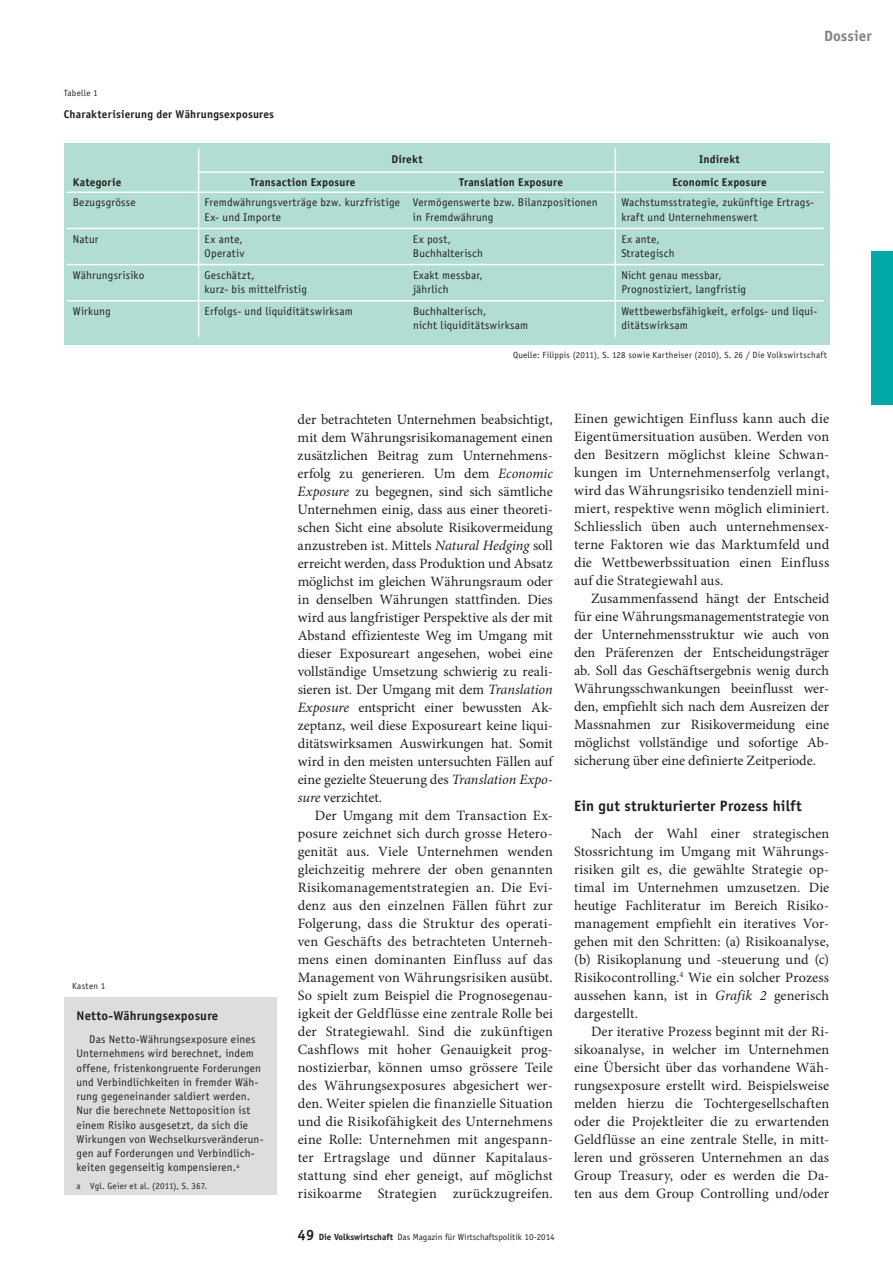
<style>
.page{position:relative;width:893px;height:1263px;background:#fff}
.page>*{position:absolute;margin:0;border:0;box-sizing:border-box;transform-origin:0 0}
.t1{font:700 15px "Officina Sans Std";letter-spacing:.01em;color:#231f20}
.t2{font:700 15px "Officina Sans Std";letter-spacing:.01em;color:#808285}
.t3{font:14.25px/18px "Minion Pro";letter-spacing:.005em;color:#231f20;text-align:justify}
.t4{font:700 12.75px "Officina Sans Std";letter-spacing:.015em;color:#231f20}
.t5{font:11.25px/14.2px "Officina Sans Std";letter-spacing:.02em;color:#231f20}
.t6{font:700 11.25px "Officina Sans Std";letter-spacing:.02em;color:#231f20}
.t7{font:9px "Officina Sans Std";letter-spacing:.02em;color:#231f20}
.t8{font:9px "Officina Sans Std";color:#231f20}
.s1{font-style:italic}
.s2{font-weight:700;font-size:15px}
.s3{font-weight:700}
</style>
<div class="page">
<div style="left:64px;top:143px;width:765px;height:201px;background:#b1ddd3"></div>
<hr style="left:198px;top:171px;width:209px;height:2px;background:#fff">
<hr style="left:407px;top:171px;width:208px;height:2px;background:#fff">
<hr style="left:615px;top:171px;width:209px;height:2px;background:#fff">
<hr style="left:199px;top:192px;width:208px;height:1px;background:#fff">
<hr style="left:407px;top:192px;width:208px;height:1px;background:#fff">
<hr style="left:615px;top:192px;width:209px;height:1px;background:#fff">
<hr style="left:199px;top:228px;width:208px;height:1px;background:#fff">
<hr style="left:407px;top:228px;width:208px;height:1px;background:#fff">
<hr style="left:615px;top:228px;width:209px;height:1px;background:#fff">
<hr style="left:199px;top:264px;width:208px;height:1px;background:#fff">
<hr style="left:407px;top:264px;width:208px;height:1px;background:#fff">
<hr style="left:615px;top:264px;width:209px;height:1px;background:#fff">
<hr style="left:199px;top:300px;width:208px;height:1px;background:#fff">
<hr style="left:407px;top:300px;width:208px;height:1px;background:#fff">
<hr style="left:615px;top:300px;width:209px;height:1px;background:#fff">
<svg style="left:198px;top:148px;width:1px;height:44px"></svg>
<hr style="left:67px;top:192px;width:132px;height:1px;background:#fff">
<hr style="left:198px;top:193px;width:1px;height:35px;background:#fff">
<hr style="left:67px;top:228px;width:132px;height:1px;background:#fff">
<hr style="left:198px;top:229px;width:1px;height:35px;background:#fff">
<hr style="left:67px;top:264px;width:132px;height:1px;background:#fff">
<hr style="left:198px;top:265px;width:1px;height:35px;background:#fff">
<hr style="left:67px;top:300px;width:132px;height:1px;background:#fff">
<hr style="left:198px;top:301px;width:1px;height:36px;background:#fff">
<svg style="left:615px;top:148px;width:1px;height:44px"></svg>
<hr style="left:615px;top:193px;width:1px;height:35px;background:#fff">
<hr style="left:615px;top:229px;width:1px;height:35px;background:#fff">
<hr style="left:615px;top:265px;width:1px;height:35px;background:#fff">
<hr style="left:615px;top:301px;width:1px;height:36px;background:#fff">
<div style="left:64px;top:997px;width:212px;height:198px;background:#dcdddf"></div>
<div style="left:872px;top:252px;width:21px;height:153px;background:#00a9a5"></div>
<p class="t2" style="left:824px;top:26px;width:49px">Dossier</p>
<p class="t7" style="left:64px;top:87px;width:36px">Tabelle 1</p>
<p class="t6" style="left:64px;top:107px;width:212px">Charakterisierung der Währungsexposures</p>
<p class="t6" style="left:391px;top:152px;width:33px">Direkt</p>
<p class="t6" style="left:699px;top:152px;width:42px">Indirekt</p>
<p class="t6" style="left:73px;top:175px;width:50px">Kategorie</p>
<p class="t6" style="left:250px;top:175px;width:107px">Transaction Exposure</p>
<p class="t6" style="left:459px;top:175px;width:105px">Translation Exposure</p>
<p class="t6" style="left:672px;top:175px;width:96px">Economic Exposure</p>
<p class="t5" style="left:73px;top:196px;width:64px">Bezugsgrösse</p>
<p class="t5" style="left:205px;top:196px;width:197px">Fremdwährungsverträge bzw. kurzfristige<br>Ex- und Importe</p>
<p class="t5" style="left:413px;top:196px;width:186px">Vermögenswerte bzw. Bilanzpositionen in Fremdwährung</p>
<p class="t5" style="left:621px;top:196px;width:194px">Wachstumsstrategie, zukünftige Ertrags&shy;kraft und Unternehmenswert</p>
<p class="t5" style="left:73px;top:232px;width:27px">Natur</p>
<p class="t5" style="left:205px;top:232px;width:41px">Ex ante,<br>Operativ</p>
<p class="t5" style="left:413px;top:232px;width:72px">Ex post,<br>Buchhalterisch</p>
<p class="t5" style="left:621px;top:232px;width:55px">Ex ante,<br>Strategisch</p>
<p class="t5" style="left:73px;top:268px;width:73px">Währungsrisiko</p>
<p class="t5" style="left:205px;top:268px;width:104px">Geschätzt,<br>kurz- bis mittelfristig</p>
<p class="t5" style="left:413px;top:268px;width:71px">Exakt messbar, jährlich</p>
<p class="t5" style="left:621px;top:268px;width:126px">Nicht genau messbar,<br>Prognostiziert, langfristig</p>
<p class="t5" style="left:73px;top:304px;width:39px">Wirkung</p>
<p class="t5" style="left:205px;top:304px;width:150px">Erfolgs- und liquiditätswirksam</p>
<p class="t5" style="left:413px;top:304px;width:117px">Buchhalterisch,<br>nicht liquiditätswirksam</p>
<p class="t5" style="left:621px;top:304px;width:198px">Wettbewerbsfähigkeit, erfolgs- und liqui&shy;ditätswirksam</p>
<p class="t7" style="left:72px;top:980px;width:35px">Kasten 1</p>
<p class="t4" style="left:77px;top:1008px;width:143px">Netto-Währungsexposure</p>
<p class="t5" style="left:77px;top:1032px;width:189px;text-indent:13px">Das Netto-Währungsexposure eines Unternehmens wird berechnet, indem offene, fristenkongruente Forderungen und Verbindlichkeiten in fremder Wäh&shy;rung gegeneinander saldiert werden.<br>Nur die berechnete Nettoposition ist einem Risiko ausgesetzt, da sich die Wirkungen von Wechselkursveränderun&shy;gen auf Forderungen und Verbindlich&shy;keiten gegenseitig kompensieren.<sup>a</sup></p>
<p class="t7" style="left:77px;top:1180px;width:132px">a Vgl. Geier et al. (2011), S. 367.</p>
<p class="t7" style="left:513px;top:349px;width:315px">Quelle: Filippis (2011), S. 128 sowie Kartheiser (2010), S. 26 / Die Volkswirtschaft</p>
<p class="t3" style="left:298px;top:410px;width:257px">der betrachteten Unternehmen beabsichtigt, mit dem Währungsrisikomanagement einen zusätzlichen Beitrag zum Unternehmens&shy;erfolg zu generieren. Um dem <span class="s1">Economic Exposure</span> zu begegnen, sind sich sämtliche Unternehmen einig, dass aus einer theoreti&shy;schen Sicht eine absolute Risikovermeidung anzustreben ist. Mittels <span class="s1">Natural Hedging</span> soll erreicht werden, dass Produktion und Absatz möglichst im gleichen Währungsraum oder in denselben Währungen stattfinden. Dies wird aus langfristiger Perspektive als der mit Abstand effizienteste Weg im Umgang mit dieser Exposureart angesehen, wobei eine vollständige Umsetzung schwierig zu reali&shy;sieren ist. Der Umgang mit dem <span class="s1">Translation Exposure</span> entspricht einer bewussten Ak&shy;zeptanz, weil diese Exposureart keine liqui&shy;ditätswirksamen Auswirkungen hat. Somit wird in den meisten untersuchten Fällen auf eine gezielte Steuerung des <span class="s1">Translation Expo&shy;sure</span> verzichtet.</p>
<p class="t3" style="left:298px;top:806px;width:257px;text-indent:17px">Der Umgang mit dem Transaction Ex&shy;posure zeichnet sich durch grosse Hetero&shy;genität aus. Viele Unternehmen wenden gleichzeitig mehrere der oben genannten Risikomanagementstrategien an. Die Evi&shy;denz aus den einzelnen Fällen führt zur Folgerung, dass die Struktur des operati&shy;ven Geschäfts des betrachteten Unterneh&shy;mens einen dominanten Einfluss auf das Management von Währungsrisiken ausübt.<br>So spielt zum Beispiel die Prognosegenau&shy;igkeit der Geldflüsse eine zentrale Rolle bei der Strategiewahl. Sind die zukünftigen Cashflows mit hoher Genauigkeit prog&shy;nostizierbar, können umso grössere Teile des Währungsexposures abgesichert wer&shy;den. Weiter spielen die finanzielle Situation und die Risikofähigkeit des Unternehmens eine Rolle: Unternehmen mit angespann&shy;ter Ertragslage und dünner Kapitalaus&shy;stattung sind eher geneigt, auf möglichst risikoarme Strategien zurückzugreifen.</p>
<p class="t8" style="left:298px;top:1231px;width:259px"><span class="s2">49</span> <span class="s3">Die Volkswirtschaft</span> Das Magazin für Wirtschaftspolitik 10-2014</p>
<p class="t3" style="left:574px;top:410px;width:257px">Einen gewichtigen Einfluss kann auch die Eigentümersituation ausüben. Werden von den Besitzern möglichst kleine Schwan&shy;kungen im Unternehmenserfolg verlangt, wird das Währungsrisiko tendenziell mini&shy;miert, respektive wenn möglich eliminiert.<br>Schliesslich üben auch unternehmensex&shy;terne Faktoren wie das Marktumfeld und die Wettbewerbssituation einen Einfluss auf die Strategiewahl aus.</p>
<p class="t3" style="left:574px;top:590px;width:257px;text-indent:17px">Zusammenfassend hängt der Entscheid für eine Währungsmanagementstrategie von der Unternehmensstruktur wie auch von den Präferenzen der Entscheidungsträger ab. Soll das Geschäftsergebnis wenig durch Währungsschwankungen beeinflusst wer&shy;den, empfiehlt sich nach dem Ausreizen der Massnahmen zur Risikovermeidung eine möglichst vollständige und sofortige Ab&shy;sicherung über eine definierte Zeitperiode.</p>
<p class="t1" style="left:574px;top:796px;width:229px">Ein gut strukturierter Prozess hilft</p>
<p class="t3" style="left:574px;top:824px;width:257px;text-indent:17px">Nach der Wahl einer strategischen Stossrichtung im Umgang mit Währungs&shy;risiken gilt es, die gewählte Strategie op&shy;timal im Unternehmen umzusetzen. Die heutige Fachliteratur im Bereich Risiko&shy;management empfiehlt ein iteratives Vor&shy;gehen mit den Schritten: (a) Risikoanalyse, (b) Risikoplanung und -steuerung und (c)<br>Risikocontrolling.<sup>4</sup> Wie ein solcher Prozess aussehen kann, ist in <span class="s1">Grafik 2</span> generisch dargestellt.</p>
<p class="t3" style="left:574px;top:1022px;width:257px;text-indent:17px">Der iterative Prozess beginnt mit der Ri&shy;sikoanalyse, in welcher im Unternehmen eine Übersicht über das vorhandene Wäh&shy;rungsexposure erstellt wird. Beispielsweise melden hierzu die Tochtergesellschaften oder die Projektleiter die zu erwartenden Geldflüsse an eine zentrale Stelle, in mitt&shy;leren und grösseren Unternehmen an das Group Treasury, oder es werden die Da&shy;ten aus dem Group Controlling und/oder</p>
</div>
